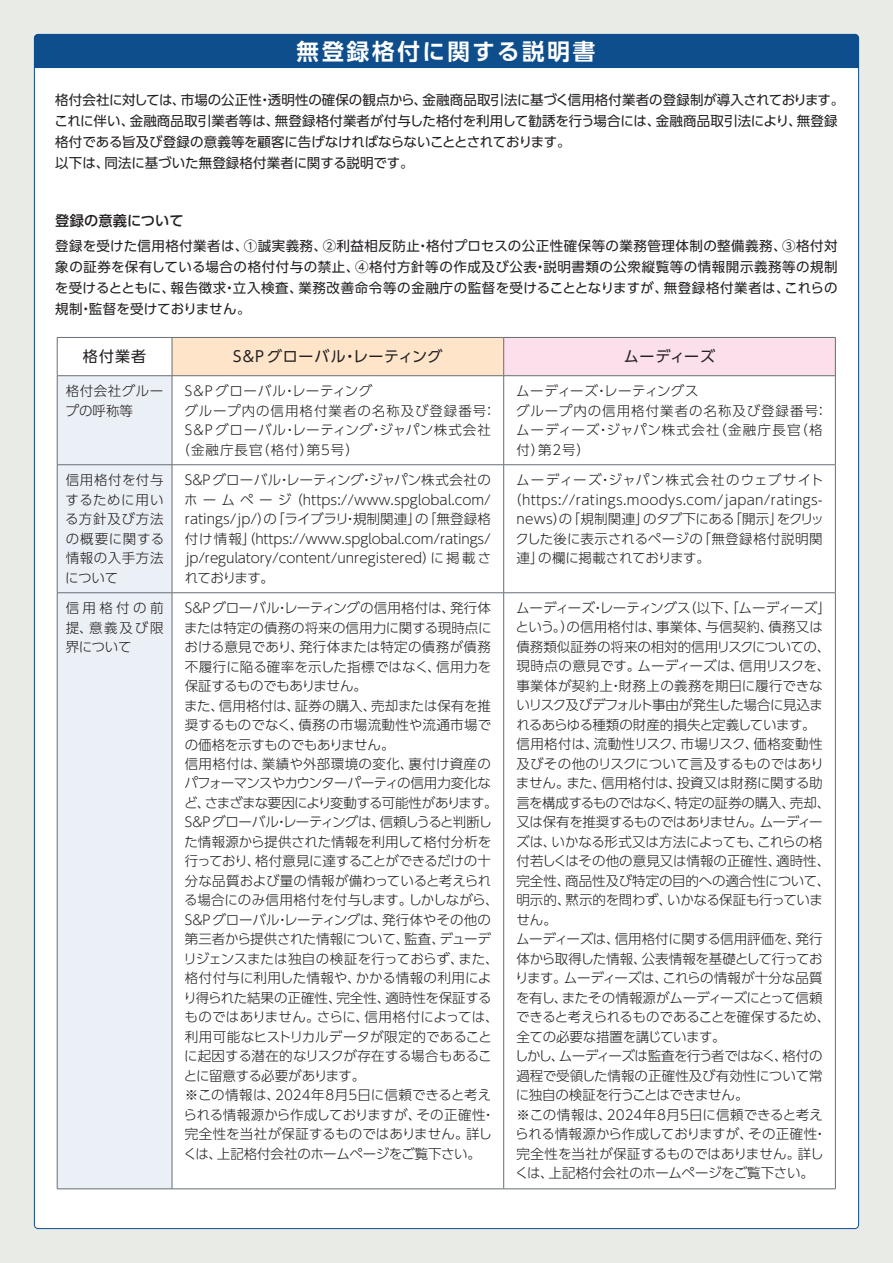
<style>
.page{position:relative;width:893px;height:1263px;background:#e8ebe6}
.page>*{position:absolute;margin:0;border:0;box-sizing:border-box;transform-origin:0 0}
.t1{font:700 22.5px "UD Shin Go Pr 6 N De";letter-spacing:.125em;color:#fff}
.t2{font:15px "UD Shin Go Pr 6 N";letter-spacing:.05em;color:#231f20}
.t3{font:500 14.25px "UD Shin Go Pr 6 N";letter-spacing:.005em;color:#231f20}
.t4{font:300 13.5px/19.5px "UD Shin Go Pr 6 N";color:#231f20;text-align:justify}
.t5{font:13.5px/21px "UD Shin Go Pr 6 N";letter-spacing:.005em;color:#231f20}
.t6{font:300 13.5px/19.5px "UD Shin Go Pr 6 N";letter-spacing:.065em;color:#231f20}
.t7{font:300 13.5px "UD Shin Go Pr 6 N";letter-spacing:.025em;color:#231f20}
.t8{font:300 13.5px "UD Shin Go Pr 6 N";letter-spacing:.045em;color:#231f20}
.t9{font:300 13.5px "UD Shin Go Pr 6 N";letter-spacing:.07em;color:#231f20}
.t10{font:300 13.5px "UD Shin Go Pr 6 N";letter-spacing:.09em;color:#231f20}
.t11{font:300 13.5px "UD Shin Go Pr 6 N";letter-spacing:.075em;color:#231f20}
.t12{font:300 13.5px/19.5px "UD Shin Go Pr 6 N";letter-spacing:.035em;color:#231f20}
</style>
<div class="page">
<div style="left:34px;top:34px;width:825px;height:1194px;background:#fff;border-radius:4px"></div>
<div style="left:34px;top:34px;width:825px;height:34px;background:#0f4e8c"></div>
<div style="left:172px;top:337px;width:332px;height:39px;background:#fee5ca"></div>
<div style="left:504px;top:337px;width:331px;height:39px;background:#fbdfeb"></div>
<div style="left:58px;top:376px;width:114px;height:812px;background:#ebf0f6"></div>
<hr style="left:57px;top:337px;width:115px;height:1px;background:#676f74">
<hr style="left:57px;top:338px;width:1px;height:37px;background:#676f74">
<hr style="left:172px;top:337px;width:332px;height:1px;background:#676f74">
<hr style="left:172px;top:338px;width:1px;height:37px;background:#676f74">
<hr style="left:504px;top:337px;width:332px;height:1px;background:#676f74">
<hr style="left:503px;top:338px;width:1px;height:37px;background:#676f74">
<hr style="left:835px;top:338px;width:1px;height:37px;background:#676f74">
<hr style="left:57px;top:375px;width:115px;height:1px;background:#676f74">
<hr style="left:57px;top:376px;width:1px;height:88px;background:#676f74">
<hr style="left:172px;top:375px;width:332px;height:1px;background:#676f74">
<hr style="left:172px;top:376px;width:1px;height:88px;background:#676f74">
<hr style="left:504px;top:375px;width:332px;height:1px;background:#676f74">
<hr style="left:503px;top:376px;width:1px;height:88px;background:#676f74">
<hr style="left:835px;top:376px;width:1px;height:88px;background:#676f74">
<hr style="left:57px;top:464px;width:115px;height:1px;background:#676f74">
<hr style="left:57px;top:465px;width:1px;height:127px;background:#676f74">
<hr style="left:172px;top:464px;width:332px;height:1px;background:#676f74">
<hr style="left:172px;top:465px;width:1px;height:127px;background:#676f74">
<hr style="left:504px;top:464px;width:332px;height:1px;background:#676f74">
<hr style="left:503px;top:465px;width:1px;height:127px;background:#676f74">
<hr style="left:835px;top:465px;width:1px;height:127px;background:#676f74">
<hr style="left:57px;top:592px;width:115px;height:1px;background:#676f74">
<hr style="left:57px;top:593px;width:1px;height:595px;background:#676f74">
<hr style="left:172px;top:592px;width:332px;height:1px;background:#676f74">
<hr style="left:172px;top:593px;width:1px;height:595px;background:#676f74">
<hr style="left:504px;top:592px;width:332px;height:1px;background:#676f74">
<hr style="left:503px;top:593px;width:1px;height:595px;background:#676f74">
<hr style="left:835px;top:593px;width:1px;height:595px;background:#676f74">
<hr style="left:57px;top:1188px;width:115px;height:1px;background:#676f74">
<hr style="left:172px;top:1188px;width:332px;height:1px;background:#676f74">
<hr style="left:504px;top:1188px;width:332px;height:1px;background:#676f74">
<h1 class="t1" style="left:296px;top:33px;width:300px">無登録格付に関する説明書</h1>
<p class="t5" style="left:55px;top:89px;width:791px">格付会社に対しては、市場の公正性・透明性の確保の観点から、金融商品取引法に基づく信用格付業者の登録制が導入されております。これに伴い、金融商品取引業者等は、無登録格付業者が付与した格付を利用して勧誘を行う場合には、金融商品取引法により、無登録格付である旨及び登録の意義等を顧客に告げなければならないこととされております。<br>以下は、同法に基づいた無登録格付業者に関する説明です。</p>
<p class="t3" style="left:55px;top:209px;width:130px">登録の意義について</p>
<p class="t5" style="left:55px;top:235px;width:784px;text-align:justify">登録を受けた信用格付業者は、①誠実義務、②利益相反防止・格付プロセスの公正性確保等の業務管理体制の整備義務、③格付対象の証券を保有している場合の格付付与の禁止、④格付方針等の作成及び公表・説明書類の公衆縦覧等の情報開示義務等の規制を受けるとともに、報告徴求・立入検査、業務改善命令等の金融庁の監督を受けることとなりますが、無登録格付業者は、これらの規制・監督を受けておりません。</p>
<p class="t2" style="left:83px;top:344px;width:65px">格付業者</p>
<p class="t2" style="left:233px;top:344px;width:211px">S&amp;P グローバル・レーティング</p>
<p class="t2" style="left:624px;top:344px;width:93px">ムーディーズ</p>
<p class="t12" style="left:66px;top:381px;width:99px">格付会社グループの呼称等</p>
<p class="t8" style="left:185px;top:380px;width:189px">S&amp;P グローバル・レーティング</p>
<p class="t6" style="left:516px;top:381px;width:313px">ムーディーズ・レーティングス<br>グループ内の信用格付業者の名称及び登録番号：ムーディーズ・ジャパン株式会社（金融庁長官（格付）第２号）</p>
<p class="t9" style="left:185px;top:400px;width:313px">グループ内の信用格付業者の名称及び登録番号：</p>
<p class="t8" style="left:185px;top:419px;width:308px">S&amp;P グローバル・レーティング・ジャパン株式会社</p>
<p class="t11" style="left:177px;top:438px;width:184px">（金融庁長官（格付）第５号）</p>
<p class="t4" style="left:65px;top:470px;width:101px">信用格付を付与するために用いる方針及び方法の概要に関する情報の入手方法について</p>
<p class="t4" style="left:184px;top:470px;width:309px">S&amp;Pグローバル・レーティング・ジャパン株式会社のホームページ（https://www.spglobal.com/ ratings/jp/）の「ライブラリ・規制関連」の「無登録格付け情報」（https://www.spglobal.com/ratings/ jp/regulatory/content/unregistered）に掲載されております。</p>
<p class="t10" style="left:516px;top:469px;width:309px">ムーディーズ・ジャパン株式会社のウェブサイト</p>
<p class="t7" style="left:508px;top:488px;width:316px">（https://ratings.moodys.com/japan/ratings-</p>
<p class="t4" style="left:516px;top:509px;width:309px">news）の「規制関連」のタブ下にある「開示」をクリッ</p>
<p class="t7" style="left:516px;top:527px;width:309px">クした後に表示されるページの「無登録格付説明関</p>
<p class="t4" style="left:516px;top:548px;width:195px">連」の欄に掲載されております。</p>
<p class="t4" style="left:66px;top:598px;width:99px">信用格付の前提、意義及び限界について</p>
<p class="t4" style="left:184px;top:598px;width:316px;text-align:left">S&amp;Pグローバル・レーティングの信用格付は、発行体または特定の債務の将来の信用力に関する現時点における意見であり、発行体または特定の債務が債務不履行に陥る確率を示した指標ではなく、信用力を保証するものでもありません。<br>また、信用格付は、証券の購入、売却または保有を推奨するものでなく、債務の市場流動性や流通市場での価格を示すものでもありません。<br>信用格付は、業績や外部環境の変化、裏付け資産のパフォーマンスやカウンターパーティの信用力変化など、さまざまな要因により変動する可能性があります。<br>S&amp;P グローバル・レーティングは、信頼しうると判断した情報源から提供された情報を利用して格付分析を行っており、格付意見に達することができるだけの十分な品質および量の情報が備わっていると考えられる場合にのみ信用格付を付与します。しかしながら、<br>S&amp;Pグローバル・レーティングは、発行体やその他の第三者から提供された情報について、監査、デューデリジェンスまたは独自の検証を行っておらず、また、格付付与に利用した情報や、かかる情報の利用により得られた結果の正確性、完全性、適時性を保証するものではありません。さらに、信用格付によっては、利用可能なヒストリカルデータが限定的であることに起因する潜在的なリスクが存在する場合もあることに留意する必要があります。<br>※この情報は、2024年8月5日に信頼できると考えられる情報源から作成しておりますが、その正確性・完全性を当社が保証するものではありません。詳しくは、上記格付会社のホームページをご覧下さい。</p>
<p class="t4" style="left:515px;top:597px;width:317px;text-align:left">ムーディーズ・レーティングス（以下、「ムーディーズ」という。）の信用格付は、事業体、与信契約、債務又は債務類似証券の将来の相対的信用リスクについての、現時点の意見です。ムーディーズは、信用リスクを、事業体が契約上・財務上の義務を期日に履行できないリスク及びデフォルト事由が発生した場合に見込まれるあらゆる種類の財産的損失と定義しています。信用格付は、流動性リスク、市場リスク、価格変動性及びその他のリスクについて言及するものではありません。また、信用格付は、投資又は財務に関する助言を構成するものではなく、特定の証券の購入、売却、又は保有を推奨するものではありません。ムーディーズは、いかなる形式又は方法によっても、これらの格付若しくはその他の意見又は情報の正確性、適時性、完全性、商品性及び特定の目的への適合性について、明示的、黙示的を問わず、いかなる保証も行っていません。<br>ムーディーズは、信用格付に関する信用評価を、発行体から取得した情報、公表情報を基礎として行っております。ムーディーズは、これらの情報が十分な品質を有し、またその情報源がムーディーズにとって信頼できると考えられるものであることを確保するため、全ての必要な措置を講じています。<br>しかし、ムーディーズは監査を行う者ではなく、格付の過程で受領した情報の正確性及び有効性について常に独自の検証を行うことはできません。<br>※この情報は、2024年8月5日に信頼できると考えられる情報源から作成しておりますが、その正確性・完全性を当社が保証するものではありません。詳しくは、上記格付会社のホームページをご覧下さい。</p>
</div>
